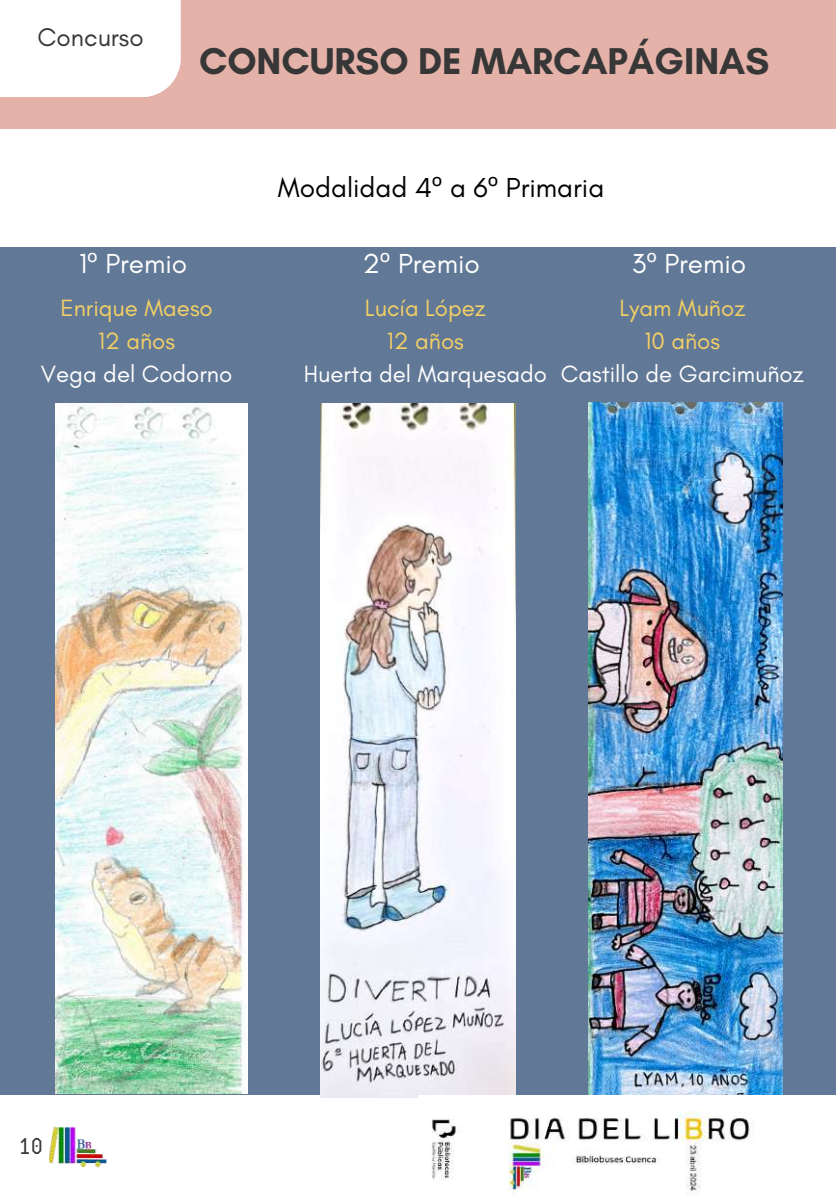
<style>
.page{position:relative;width:836px;height:1196px;background:#fff}
.page>*{position:absolute;margin:0;border:0;box-sizing:border-box;transform-origin:0 0}
.t1{font:700 38px "Glacial Indifference";color:#373737}
.t2{font:38px "Computer says no";color:#373737}
.t3{font:28px "Glacial Indifference";color:#fff}
.t4{font:28px "Glacial Indifference";color:#000}
.t5{font:26px "Glacial Indifference";color:#373737}
.t6{font:24px "Glacial Indifference";color:#fff}
.t7{font:24px/33px "Glacial Indifference";color:#f4d065;text-align:center}
.s1{font-family:"Noto Sans"}
</style>
<div class="page">
<div style="left:0;top:248px;width:835px;height:846px;background:#617896"></div>
<div style="left:0;top:0;width:836px;height:128px;background:#e4b2a8"></div>
<div style="left:0;top:0;width:181px;height:97px;background:#fff"></div>
<img style="left:49px;top:1126px;width:57px;height:41px">
<img style="left:55px;top:403px;width:192px;height:690px">
<img style="left:320px;top:404px;width:195px;height:693px">
<img style="left:588px;top:402px;width:194px;height:693px">
<img style="left:418px;top:1096px;width:336px;height:98px">
<p class="t5" style="left:38px;top:22px;width:108px">Concurso</p>
<h1 class="t1" style="left:199px;top:37px;width:571px">CONCURSO DE MARCAPÁGINAS</h1>
<p class="t4" style="left:278px;top:170px;width:328px">Modalidad 4<span class="s1">º</span> a 6<span class="s1">º</span> Primaria</p>
<p class="t3" style="left:79px;top:246px;width:110px">1<span class="s1">º</span> Premio</p>
<p class="t3" style="left:363px;top:246px;width:119px">2<span class="s1">º</span> Premio</p>
<p class="t3" style="left:631px;top:246px;width:116px">3<span class="s1">º</span> Premio</p>
<p class="t7" style="left:365px;top:291px;width:122px">Lucía López<br>12 años</p>
<p class="t6" style="left:304px;top:359px;width:244px">Huerta del Marquesado</p>
<p class="t7" style="left:60px;top:291px;width:154px">Enrique Maeso<br>12 años</p>
<p class="t6" style="left:41px;top:359px;width:193px">Vega del Codorno</p>
<p class="t7" style="left:619px;top:291px;width:127px">Lyam Muñoz<br>10 años</p>
<p class="t6" style="left:561px;top:359px;width:244px">Castillo de Garcimuñoz</p>
<h1 class="t2" style="left:21px;top:1118px;width:25px">10</h1>
</div>
